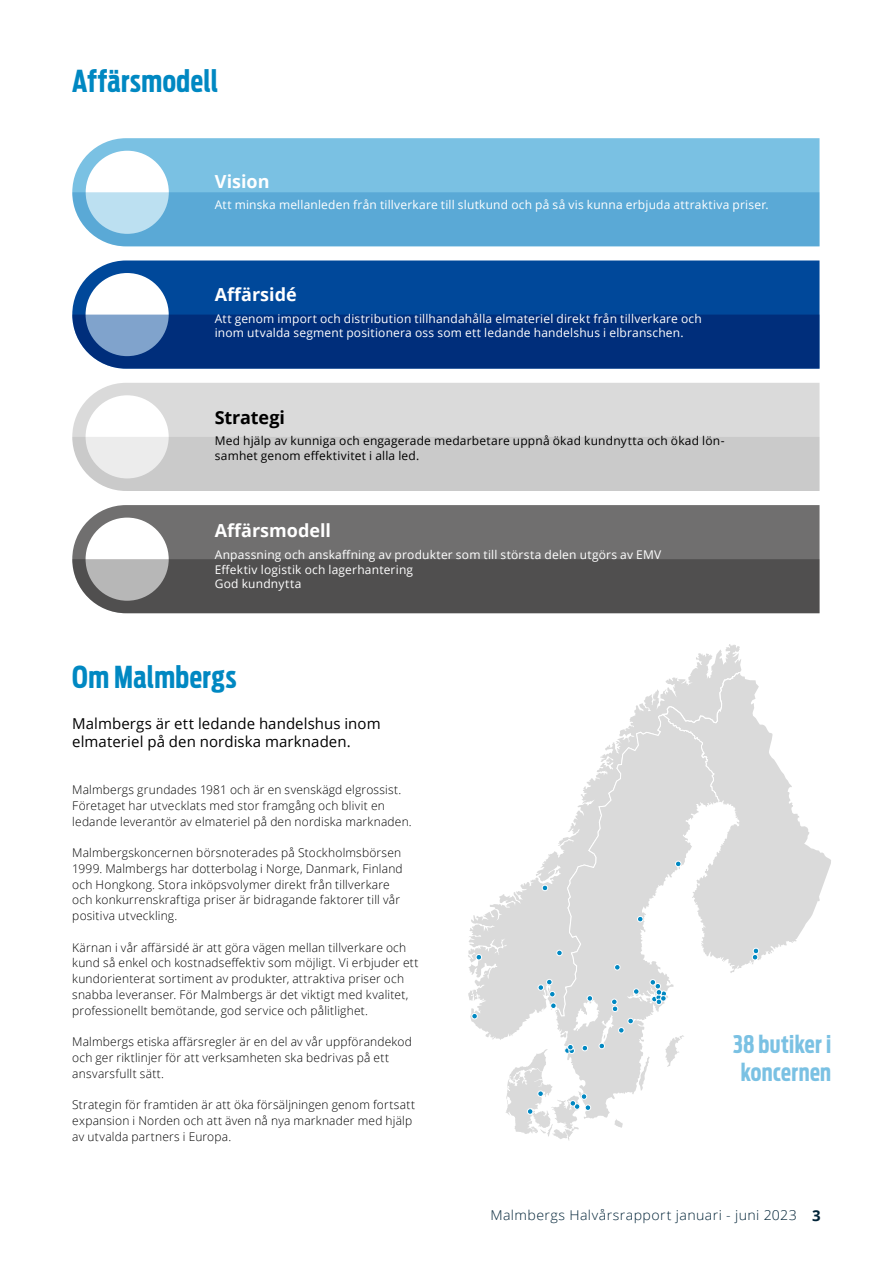
<style>
.page{position:relative;width:893px;height:1263px;background:#fff}
.page>*{position:absolute;margin:0;border:0;box-sizing:border-box;transform-origin:0 0}
.t1{font:700 extra-condensed 30px "Antenna";letter-spacing:.015em;color:#0088c2}
.t2{font:700 extra-condensed 24px/28.8px "Antenna";letter-spacing:.015em;color:#7ac1e3;text-align:center}
.t3{font:700 18px "Open Sans";color:#fff}
.t4{font:700 18px "Open Sans";letter-spacing:-.005em;color:#000}
.t5{font:15px/18px "Open Sans";letter-spacing:.005em;color:#000}
.t6{font:300 13.5px "Open Sans";letter-spacing:.03em;color:#002337;scale:1.05 1}
.t7{font:300 12px/15.8px "Open Sans";letter-spacing:.015em;color:#000}
.t8{font:12px/14.4px "Open Sans";letter-spacing:.015em;color:#fff}
.t9{font:12px/14.4px "Open Sans";letter-spacing:.015em;color:#000}
.s1{font-weight:700;font-size:15px}
</style>
<div class="page">
<svg style="left:468px;top:644px;width:273px;height:396px"></svg>
<svg style="left:740px;top:676px;width:91px;height:297px;fill:#dadada"></svg>
<svg style="left:614px;top:1119px;width:9px;height:9px"></svg>
<svg style="left:555px;top:714px;width:164px;height:405px"></svg>
<svg style="left:557px;top:672px;width:183px;height:345px"></svg>
<div style="left:660px;top:990px;width:7px;height:7px;border:1px solid #fff;border-radius:50%"></div>
<svg style="left:599px;top:1032px;width:7px;height:17px"></svg>
<div style="left:550px;top:1002px;width:7px;height:7px;border:1px solid #fff;border-radius:50%"></div>
<div style="left:471px;top:1013px;width:7px;height:6px;border:1px solid #fff;border-radius:50%"></div>
<div style="left:612px;top:1005px;width:6px;height:7px;border:1px solid #fff;border-radius:50%"></div>
<svg style="left:611px;top:999px;width:7px;height:12px"></svg>
<div style="left:611px;top:998px;width:7px;height:7px;border:1px solid #fff;border-radius:50%"></div>
<svg style="left:476px;top:954px;width:6px;height:6px"></svg>
<div style="left:549px;top:991px;width:7px;height:6px;border:1px solid #fff;border-radius:50%"></div>
<svg style="left:542px;top:885px;width:6px;height:6px"></svg>
<svg style="left:675px;top:861px;width:6px;height:6px"></svg>
<svg style="left:538px;top:979px;width:17px;height:18px"></svg>
<div style="left:538px;top:984px;width:6px;height:7px;border:1px solid #fff;border-radius:50%"></div>
<div style="left:633px;top:988px;width:6px;height:7px;border:1px solid #fff;border-radius:50%"></div>
<svg style="left:587px;top:995px;width:6px;height:6px"></svg>
<div style="left:587px;top:995px;width:6px;height:7px;border:1px solid #fff;border-radius:50%"></div>
<div style="left:556px;top:950px;width:7px;height:6px;border:1px solid #fff;border-radius:50%"></div>
<svg style="left:752px;top:948px;width:7px;height:12px"></svg>
<svg style="left:618px;top:1018px;width:15px;height:15px"></svg>
<div style="left:627px;top:1018px;width:7px;height:6px;border:1px solid #fff;border-radius:50%"></div>
<div style="left:614px;top:964px;width:7px;height:6px;border:1px solid #fff;border-radius:50%"></div>
<div style="left:656px;top:998px;width:6px;height:7px;border:1px solid #fff;border-radius:50%"></div>
<svg style="left:637px;top:916px;width:6px;height:6px"></svg>
<svg style="left:650px;top:979px;width:16px;height:25px"></svg>
<div style="left:660px;top:995px;width:7px;height:7px;border:1px solid #fff;border-radius:50%"></div>
<svg style="left:506px;top:1044px;width:85px;height:96px"></svg>
<div style="left:527px;top:1108px;width:6px;height:7px;border:1px solid #fff;border-radius:50%"></div>
<div style="left:72px;top:138px;width:747px;height:54px;background:#7ac1e3"></div>
<div style="left:86px;top:151px;width:83px;height:83px;background:#fff;border-radius:50%"></div>
<svg style="left:72px;top:192px;width:747px;height:54px;background:#63aed8"></svg>
<div style="left:72px;top:260px;width:747px;height:55px;background:#00489a"></div>
<div style="left:86px;top:273px;width:83px;height:83px;background:#fff;border-radius:50%"></div>
<svg style="left:72px;top:315px;width:747px;height:54px;background:#0d3a83"></svg>
<div style="left:72px;top:383px;width:747px;height:54px;background:#dadada"></div>
<div style="left:86px;top:395px;width:83px;height:83px;background:#fff;border-radius:50%"></div>
<svg style="left:72px;top:437px;width:747px;height:54px;background:#cdcdcd"></svg>
<div style="left:72px;top:505px;width:747px;height:54px;background:#706f6f"></div>
<div style="left:86px;top:518px;width:83px;height:83px;background:#fff;border-radius:50%"></div>
<svg style="left:72px;top:559px;width:747px;height:54px;background:#595858"></svg>
<h1 class="t1" style="left:72px;top:62px;width:147px">Affärsmodell</h1>
<h3 class="t3" style="left:215px;top:168px;width:56px">Vision</h3>
<p class="t8" style="left:215px;top:197px;width:555px">Att minska mellanleden från tillverkare till slutkund och på så vis kunna erbjuda attraktiva priser.</p>
<h3 class="t3" style="left:215px;top:282px;width:83px">Affärsidé</h3>
<p class="t8" style="left:215px;top:311px;width:489px">Att genom import och distribution tillhandahålla elmateriel direkt från tillverkare och inom utvalda segment positionera oss som ett ledande handelshus i elbranschen.</p>
<h3 class="t4" style="left:215px;top:404px;width:72px">Strategi</h3>
<p class="t9" style="left:215px;top:433px;width:511px">Med hjälp av kunniga och engagerade medarbetare uppnå ökad kundnytta och ökad lön&shy;samhet genom effektivitet i alla led.</p>
<h3 class="t3" style="left:215px;top:518px;width:118px">Affärsmodell</h3>
<p class="t8" style="left:215px;top:547px;width:448px">Anpassning och anskaffning av produkter som till största delen utgörs av EMV<br>Effektiv logistik och lagerhantering<br>God kundnytta</p>
<h1 class="t1" style="left:72px;top:658px;width:166px">Om Malmbergs</h1>
<p class="t5" style="left:72px;top:715px;width:310px">Malmbergs är ett ledande handelshus inom elmateriel på den nordiska marknaden.</p>
<p class="t7" style="left:72px;top:782px;width:341px">Malmbergs grundades 1981 och är en svenskägd elgrossist.<br>Företaget har utvecklats med stor framgång och blivit en ledande leverantör av elmateriel på den nordiska marknaden.</p>
<p class="t7" style="left:72px;top:845px;width:332px">Malmbergskoncernen börsnoterades på Stockholmsbörsen 1999. Malmbergs har dotterbolag i Norge, Danmark, Finland och Hongkong. Stora inköpsvolymer direkt från tillverkare och konkurrenskraftiga priser är bidragande faktorer till vår positiva utveckling.</p>
<p class="t7" style="left:72px;top:939px;width:348px">Kärnan i vår affärsidé är att göra vägen mellan tillverkare och kund så enkel och kostnadseffektiv som möjligt. Vi erbjuder ett kundorienterat sortiment av produkter, attraktiva priser och snabba leveranser. För Malmbergs är det viktigt med kvalitet, professionellt bemötande, god service och pålitlighet.</p>
<p class="t7" style="left:72px;top:1033px;width:341px">Malmbergs etiska affärsregler är en del av vår uppförandekod och ger riktlinjer för att verksamheten ska bedrivas på ett ansvarsfullt sätt.</p>
<p class="t7" style="left:72px;top:1096px;width:344px">Strategin för framtiden är att öka försäljningen genom fortsatt expansion i Norden och att även nå nya marknader med hjälp av utvalda partners i Europa.</p>
<h2 class="t2" style="left:733px;top:1030px;width:100px">38 butiker i koncernen</h2>
<p class="t6" style="left:490px;top:1206px;width:316px">Malmbergs Halvårsrapport januari - juni 2023 <span class="s1">3</span></p>
</div>
